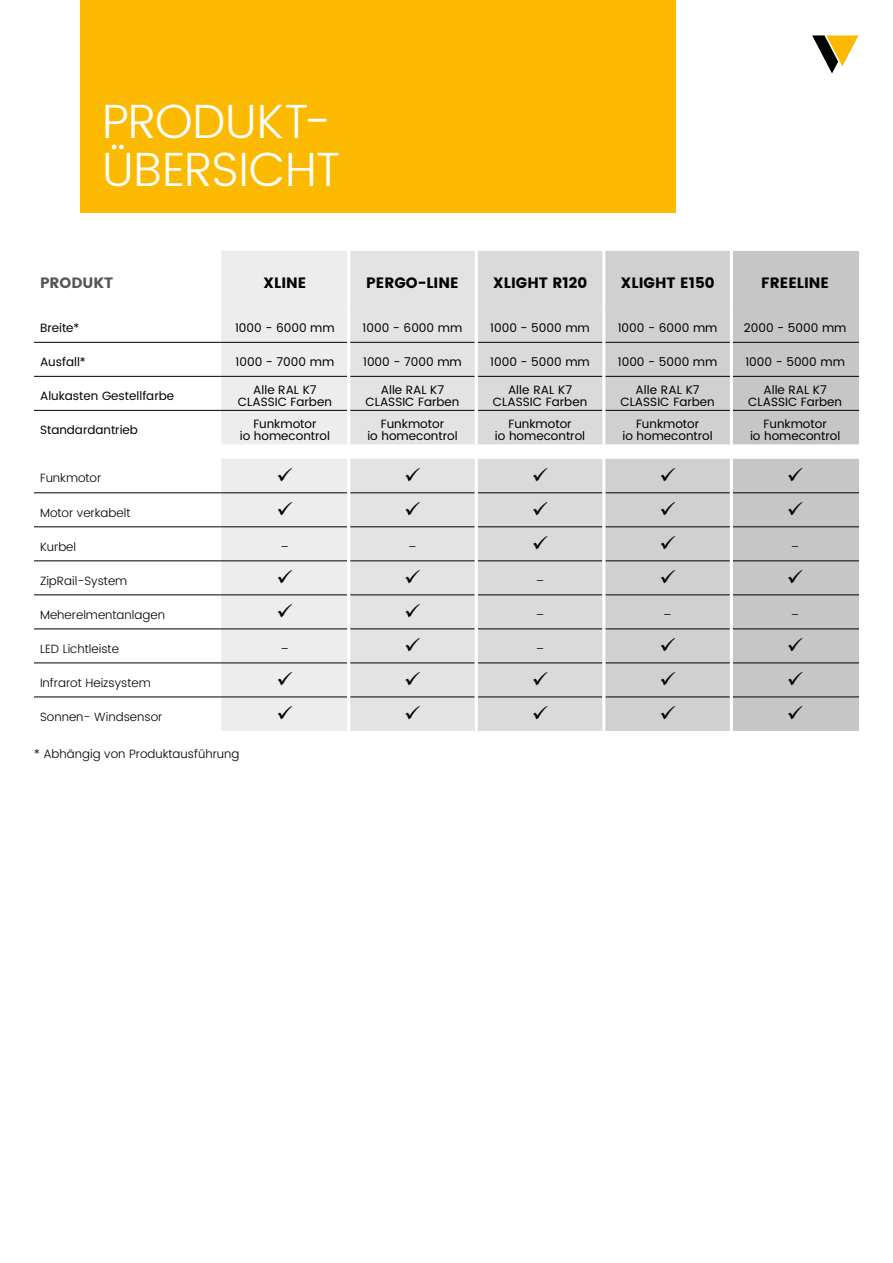
<style>
.page{position:relative;width:893px;height:1263px;background:#fff}
.page>*{position:absolute;margin:0;border:0;box-sizing:border-box;transform-origin:0 0}
.t1{font:300 48px/48px "Poppins";letter-spacing:-.01em;color:#fff}
.t2{font:700 15px "Poppins";color:#000}
.t3{font:700 15px "Poppins";color:#575756}
.t4{font:12px/12px "Poppins";color:#000;text-align:center}
.t5{font:300 12px "Poppins";color:#000}
</style>
<div class="page">
<svg style="left:812px;top:35px;width:47px;height:39px"></svg>
<div style="left:81px;top:0;width:595px;height:213px;background:#fbba00"></div>
<svg style="left:34px;top:341px;width:187px;height:356px"></svg>
<div style="left:221px;top:251px;width:126px;height:480px;background:#ededed"></div>
<div style="left:350px;top:251px;width:125px;height:480px;background:#e3e3e3"></div>
<div style="left:478px;top:251px;width:124px;height:480px;background:#dadada"></div>
<div style="left:605px;top:251px;width:125px;height:480px;background:#d0d0d0"></div>
<div style="left:733px;top:251px;width:126px;height:480px;background:#c6c6c6"></div>
<hr style="left:34px;top:342px;width:187px;height:1px;background:#000">
<hr style="left:221px;top:342px;width:126px;height:1px;background:#000">
<hr style="left:350px;top:342px;width:125px;height:1px;background:#000">
<hr style="left:478px;top:342px;width:124px;height:1px;background:#000">
<hr style="left:605px;top:342px;width:125px;height:1px;background:#000">
<hr style="left:733px;top:342px;width:126px;height:1px;background:#000">
<hr style="left:34px;top:376px;width:187px;height:1px;background:#000">
<hr style="left:221px;top:376px;width:126px;height:1px;background:#000">
<hr style="left:350px;top:376px;width:125px;height:1px;background:#000">
<hr style="left:478px;top:376px;width:124px;height:1px;background:#000">
<hr style="left:605px;top:376px;width:125px;height:1px;background:#000">
<hr style="left:733px;top:376px;width:126px;height:1px;background:#000">
<hr style="left:34px;top:410px;width:187px;height:1px;background:#000">
<hr style="left:221px;top:410px;width:126px;height:1px;background:#000">
<hr style="left:350px;top:410px;width:125px;height:1px;background:#000">
<hr style="left:478px;top:410px;width:124px;height:1px;background:#000">
<hr style="left:605px;top:410px;width:125px;height:1px;background:#000">
<hr style="left:733px;top:410px;width:126px;height:1px;background:#000">
<hr style="left:34px;top:492px;width:187px;height:1px;background:#000">
<hr style="left:221px;top:492px;width:126px;height:1px;background:#000">
<hr style="left:350px;top:492px;width:125px;height:1px;background:#000">
<hr style="left:478px;top:492px;width:124px;height:1px;background:#000">
<hr style="left:605px;top:492px;width:125px;height:1px;background:#000">
<hr style="left:733px;top:492px;width:126px;height:1px;background:#000">
<hr style="left:34px;top:527px;width:187px;height:1px;background:#000">
<hr style="left:221px;top:527px;width:126px;height:1px;background:#000">
<hr style="left:350px;top:527px;width:125px;height:1px;background:#000">
<hr style="left:478px;top:527px;width:124px;height:1px;background:#000">
<hr style="left:605px;top:527px;width:125px;height:1px;background:#000">
<hr style="left:733px;top:527px;width:126px;height:1px;background:#000">
<hr style="left:34px;top:561px;width:187px;height:1px;background:#000">
<hr style="left:221px;top:561px;width:126px;height:1px;background:#000">
<hr style="left:350px;top:561px;width:125px;height:1px;background:#000">
<hr style="left:478px;top:561px;width:124px;height:1px;background:#000">
<hr style="left:605px;top:561px;width:125px;height:1px;background:#000">
<hr style="left:733px;top:561px;width:126px;height:1px;background:#000">
<hr style="left:34px;top:595px;width:187px;height:1px;background:#000">
<hr style="left:221px;top:595px;width:126px;height:1px;background:#000">
<hr style="left:350px;top:595px;width:125px;height:1px;background:#000">
<hr style="left:478px;top:595px;width:124px;height:1px;background:#000">
<hr style="left:605px;top:595px;width:125px;height:1px;background:#000">
<hr style="left:733px;top:595px;width:126px;height:1px;background:#000">
<hr style="left:34px;top:629px;width:187px;height:1px;background:#000">
<hr style="left:221px;top:629px;width:126px;height:1px;background:#000">
<hr style="left:350px;top:629px;width:125px;height:1px;background:#000">
<hr style="left:478px;top:629px;width:124px;height:1px;background:#000">
<hr style="left:605px;top:629px;width:125px;height:1px;background:#000">
<hr style="left:733px;top:629px;width:126px;height:1px;background:#000">
<hr style="left:34px;top:663px;width:187px;height:1px;background:#000">
<hr style="left:221px;top:663px;width:126px;height:1px;background:#000">
<hr style="left:350px;top:663px;width:125px;height:1px;background:#000">
<hr style="left:478px;top:663px;width:124px;height:1px;background:#000">
<hr style="left:605px;top:663px;width:125px;height:1px;background:#000">
<hr style="left:733px;top:663px;width:126px;height:1px;background:#000">
<hr style="left:34px;top:697px;width:187px;height:1px;background:#000">
<hr style="left:221px;top:697px;width:126px;height:1px;background:#000">
<hr style="left:350px;top:697px;width:125px;height:1px;background:#000">
<hr style="left:478px;top:697px;width:124px;height:1px;background:#000">
<hr style="left:605px;top:697px;width:125px;height:1px;background:#000">
<hr style="left:733px;top:697px;width:126px;height:1px;background:#000">
<svg style="left:278px;top:467px;width:14px;height:14px"></svg>
<svg style="left:406px;top:467px;width:14px;height:14px"></svg>
<svg style="left:533px;top:467px;width:14px;height:14px"></svg>
<svg style="left:661px;top:467px;width:14px;height:14px"></svg>
<svg style="left:788px;top:467px;width:15px;height:14px"></svg>
<svg style="left:278px;top:502px;width:14px;height:13px"></svg>
<svg style="left:406px;top:502px;width:14px;height:13px"></svg>
<svg style="left:533px;top:502px;width:14px;height:13px"></svg>
<svg style="left:661px;top:502px;width:14px;height:13px"></svg>
<svg style="left:788px;top:502px;width:15px;height:13px"></svg>
<svg style="left:533px;top:536px;width:15px;height:13px"></svg>
<svg style="left:661px;top:536px;width:14px;height:13px"></svg>
<svg style="left:278px;top:570px;width:14px;height:13px"></svg>
<svg style="left:406px;top:570px;width:14px;height:13px"></svg>
<svg style="left:661px;top:570px;width:14px;height:13px"></svg>
<svg style="left:788px;top:570px;width:15px;height:13px"></svg>
<svg style="left:278px;top:604px;width:14px;height:13px"></svg>
<svg style="left:406px;top:604px;width:14px;height:13px"></svg>
<svg style="left:406px;top:638px;width:14px;height:13px"></svg>
<svg style="left:661px;top:638px;width:14px;height:13px"></svg>
<svg style="left:788px;top:638px;width:15px;height:13px"></svg>
<svg style="left:278px;top:672px;width:14px;height:13px"></svg>
<svg style="left:406px;top:672px;width:14px;height:13px"></svg>
<svg style="left:533px;top:672px;width:14px;height:13px"></svg>
<svg style="left:661px;top:672px;width:14px;height:13px"></svg>
<svg style="left:788px;top:672px;width:15px;height:13px"></svg>
<svg style="left:278px;top:706px;width:14px;height:13px"></svg>
<svg style="left:406px;top:706px;width:14px;height:13px"></svg>
<svg style="left:533px;top:706px;width:14px;height:13px"></svg>
<svg style="left:661px;top:706px;width:14px;height:13px"></svg>
<svg style="left:788px;top:706px;width:15px;height:13px"></svg>
<h1 class="t1" style="left:102px;top:99px;width:240px">PRODUKT-<br>ÜBERSICHT</h1>
<p class="t3" style="left:40px;top:274px;width:75px">PRODUKT</p>
<p class="t2" style="left:263px;top:274px;width:45px">XLINE</p>
<p class="t2" style="left:366px;top:274px;width:94px">PERGO-LINE</p>
<p class="t2" style="left:493px;top:274px;width:96px">XLIGHT R120</p>
<p class="t2" style="left:621px;top:274px;width:95px">XLIGHT E150</p>
<p class="t2" style="left:761px;top:274px;width:70px">FREELINE</p>
<p class="t4" style="left:40px;top:322px;width:41px">Breite*</p>
<p class="t4" style="left:235px;top:322px;width:101px">1000 - 6000 mm</p>
<p class="t4" style="left:363px;top:322px;width:101px">1000 - 6000 mm</p>
<p class="t4" style="left:490px;top:322px;width:101px">1000 - 5000 mm</p>
<p class="t4" style="left:618px;top:322px;width:101px">1000 - 6000 mm</p>
<p class="t4" style="left:744px;top:322px;width:104px">2000 - 5000 mm</p>
<p class="t4" style="left:40px;top:356px;width:47px">Ausfall*</p>
<p class="t4" style="left:236px;top:356px;width:100px">1000 - 7000 mm</p>
<p class="t4" style="left:363px;top:356px;width:100px">1000 - 7000 mm</p>
<p class="t4" style="left:490px;top:356px;width:101px">1000 - 5000 mm</p>
<p class="t4" style="left:618px;top:356px;width:101px">1000 - 5000 mm</p>
<p class="t4" style="left:745px;top:356px;width:101px">1000 - 5000 mm</p>
<p class="t4" style="left:40px;top:390px;width:136px">Alukasten Gestellfarbe</p>
<p class="t4" style="left:238px;top:384px;width:95px">Alle RAL K7<br>CLASSIC Farben</p>
<p class="t4" style="left:366px;top:384px;width:95px">Alle RAL K7<br>CLASSIC Farben</p>
<p class="t4" style="left:493px;top:384px;width:96px">Alle RAL K7<br>CLASSIC Farben</p>
<p class="t4" style="left:620px;top:384px;width:96px">Alle RAL K7<br>CLASSIC Farben</p>
<p class="t4" style="left:748px;top:384px;width:95px">Alle RAL K7<br>CLASSIC Farben</p>
<p class="t4" style="left:40px;top:424px;width:99px">Standardantrieb</p>
<p class="t4" style="left:240px;top:418px;width:92px">Funkmotor<br>io homecontrol</p>
<p class="t4" style="left:367px;top:418px;width:92px">Funkmotor<br>io homecontrol</p>
<p class="t4" style="left:495px;top:418px;width:92px">Funkmotor<br>io homecontrol</p>
<p class="t4" style="left:622px;top:418px;width:92px">Funkmotor<br>io homecontrol</p>
<p class="t4" style="left:750px;top:418px;width:92px">Funkmotor<br>io homecontrol</p>
<p class="t5" style="left:40px;top:470px;width:63px">Funkmotor</p>
<p class="t5" style="left:40px;top:504px;width:92px">Motor verkabelt</p>
<p class="t5" style="left:40px;top:538px;width:38px">Kurbel</p>
<p class="t5" style="left:281px;top:538px;width:10px">–</p>
<p class="t5" style="left:408px;top:538px;width:10px">–</p>
<p class="t5" style="left:791px;top:538px;width:10px">–</p>
<p class="t5" style="left:40px;top:572px;width:89px">ZipRail-System</p>
<p class="t5" style="left:536px;top:572px;width:10px">–</p>
<p class="t5" style="left:40px;top:606px;width:126px">Meherelmentanlagen</p>
<p class="t5" style="left:536px;top:606px;width:10px">–</p>
<p class="t5" style="left:663px;top:606px;width:10px">–</p>
<p class="t5" style="left:791px;top:606px;width:10px">–</p>
<p class="t5" style="left:40px;top:640px;width:80px">LED Lichtleiste</p>
<p class="t5" style="left:281px;top:640px;width:10px">–</p>
<p class="t5" style="left:536px;top:640px;width:10px">–</p>
<p class="t5" style="left:40px;top:674px;width:112px">Infrarot Heizsystem</p>
<p class="t5" style="left:40px;top:708px;width:124px">Sonnen- Windsensor</p>
<p class="t5" style="left:34px;top:745px;width:207px">* Abhängig von Produktausführung</p>
</div>
